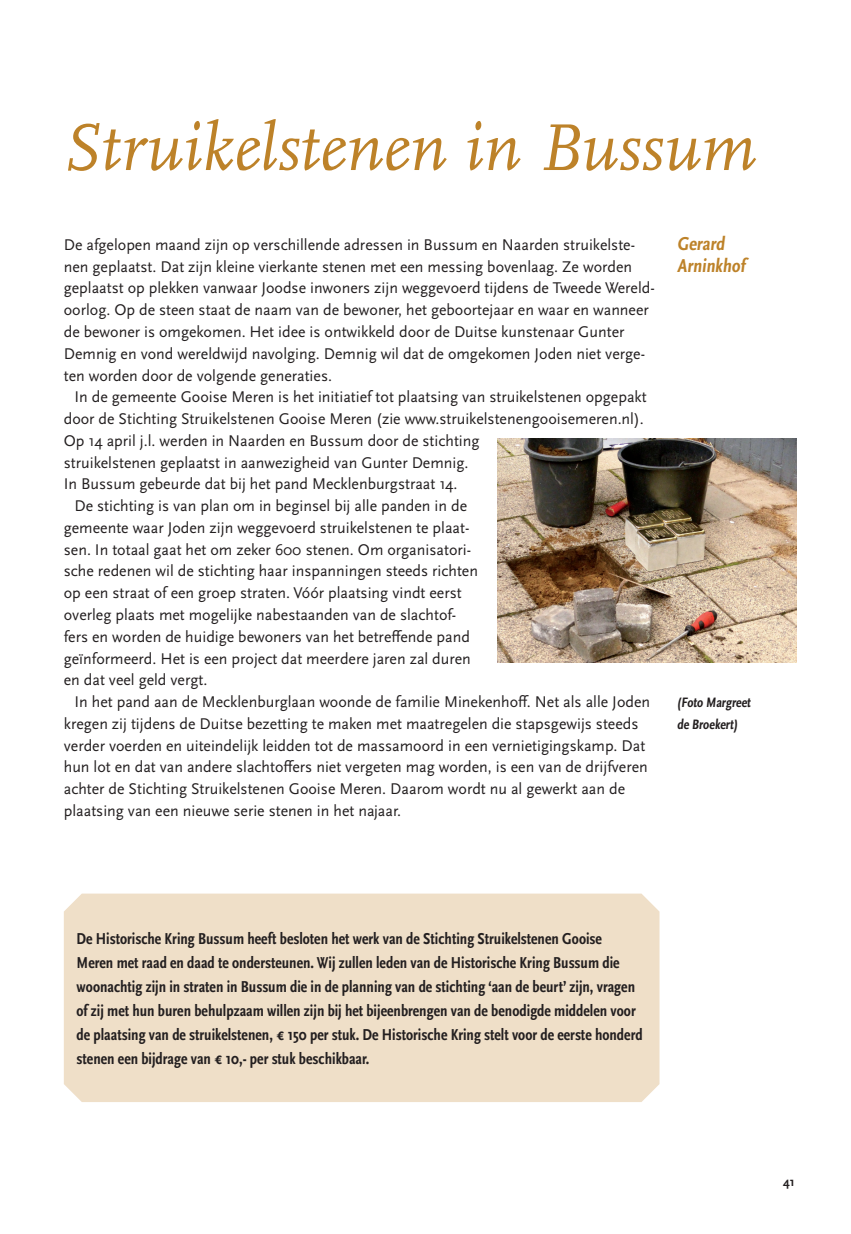
<style>
.page{position:relative;width:851px;height:1234px;background:#fff}
.page>*{position:absolute;margin:0;border:0;box-sizing:border-box;transform-origin:0 0}
.t1{font:italic 69px "Scala Pro";color:#bd8229}
.t2{font:700 condensed 19.5px/21.8px "Scala Sans Pro";color:#bd8229}
.t3{font:700 condensed 16.5px/24px "Scala Sans Pro";color:#231f20}
.t4{font:16.2px/21.8px "Scala Sans Pro";color:#231f20}
.t5{font:700 condensed 14.25px/21.8px "Scala Sans Pro";color:#231f20}
.t6{font:700 12.75px "Scala Sans Pro";color:#231f20}
</style>
<div class="page">
<div style="left:64px;top:893px;width:595px;height:208px;background:#efdfc8"></div>
<img style="left:497px;top:438px;width:299px;height:224px">
<h1 class="t1" style="left:62px;top:108px;width:695px">Struikelstenen in Bussum</h1>
<p class="t4" style="left:64px;top:234px;width:592px">De afgelopen maand zijn op verschillende adressen in Bussum en Naarden struikelste&shy;nen geplaatst. Dat zijn kleine vierkante stenen met een messing bovenlaag. Ze worden geplaatst op plekken vanwaar Joodse inwoners zijn weggevoerd tijdens de Tweede Wereld&shy;oorlog. Op de steen staat de naam van de bewoner, het geboortejaar en waar en wanneer de bewoner is omgekomen. Het idee is ontwikkeld door de Duitse kunstenaar Gunter Demnig en vond wereldwijd navolging. Demnig wil dat de omgekomen Joden niet verge&shy;ten worden door de volgende generaties.</p>
<p class="t4" style="left:74px;top:386px;width:573px">In de gemeente Gooise Meren is het initiatief tot plaatsing van struikelstenen opgepakt</p>
<p class="t4" style="left:64px;top:408px;width:581px">door de Stichting Struikelstenen Gooise Meren (zie www.struikelstenengooisemeren.nl).</p>
<p class="t4" style="left:64px;top:429px;width:417px">Op 14 april j.l. werden in Naarden en Bussum door de stichting</p>
<p class="t4" style="left:64px;top:451px;width:406px">struikelstenen geplaatst in aanwezigheid van Gunter Demnig.</p>
<p class="t4" style="left:64px;top:473px;width:395px">In Bussum gebeurde dat bij het pand Mecklenburgstraat 14.</p>
<p class="t4" style="left:74px;top:495px;width:394px">De stichting is van plan om in beginsel bij alle panden in de</p>
<p class="t4" style="left:64px;top:516px;width:407px">gemeente waar Joden zijn weggevoerd struikelstenen te plaat-</p>
<p class="t4" style="left:64px;top:538px;width:409px">sen. In totaal gaat het om zeker 600 stenen. Om organisatori-</p>
<p class="t4" style="left:64px;top:560px;width:415px">sche redenen wil de stichting haar inspanningen steeds richten</p>
<p class="t4" style="left:64px;top:582px;width:399px">op een straat of een groep straten. Vóór plaatsing vindt eerst</p>
<p class="t4" style="left:64px;top:603px;width:394px">overleg plaats met mogelijke nabestaanden van de slachtof-</p>
<p class="t4" style="left:64px;top:625px;width:407px">fers en worden de huidige bewoners van het betreffende pand</p>
<p class="t4" style="left:64px;top:647px;width:408px">geïnformeerd. Het is een project dat meerdere jaren zal duren</p>
<p class="t4" style="left:64px;top:669px;width:145px">en dat veel geld vergt.</p>
<p class="t4" style="left:74px;top:690px;width:577px">In het pand aan de Mecklenburglaan woonde de familie Minekenhoff. Net als alle Joden</p>
<p class="t4" style="left:64px;top:712px;width:576px">kregen zij tijdens de Duitse bezetting te maken met maatregelen die stapsgewijs steeds</p>
<p class="t4" style="left:64px;top:734px;width:583px">verder voerden en uiteindelijk leidden tot de massamoord in een vernietigingskamp. Dat</p>
<p class="t4" style="left:64px;top:756px;width:585px">hun lot en dat van andere slachtoffers niet vergeten mag worden, is een van de drijfveren</p>
<p class="t4" style="left:64px;top:777px;width:562px">achter de Stichting Struikelstenen Gooise Meren. Daarom wordt nu al gewerkt aan de</p>
<p class="t4" style="left:64px;top:799px;width:339px">plaatsing van een nieuwe serie stenen in het najaar.</p>
<p class="t2" style="left:677px;top:233px;width:69px">Gerard<br>Arninkhof</p>
<p class="t5" style="left:677px;top:691px;width:77px">(Foto Margreet de Broekert)</p>
<p class="t3" style="left:77px;top:926px;width:567px">De Historische Kring Bussum heeft besloten het werk van de Stichting Struikelstenen Gooise Meren met raad en daad te ondersteunen. Wij zullen leden van de Historische Kring Bussum die woonachtig zijn in straten in Bussum die in de planning van de stichting ‘aan de beurt’ zijn, vragen of zij met hun buren behulpzaam willen zijn bij het bijeenbrengen van de benodigde middelen voor de plaatsing van de struikelstenen, € 150 per stuk. De Historische Kring stelt voor de eerste honderd stenen een bijdrage van € 10,- per stuk beschikbaar.</p>
<p class="t6" style="left:783px;top:1174px;width:13px">41</p>
</div>
